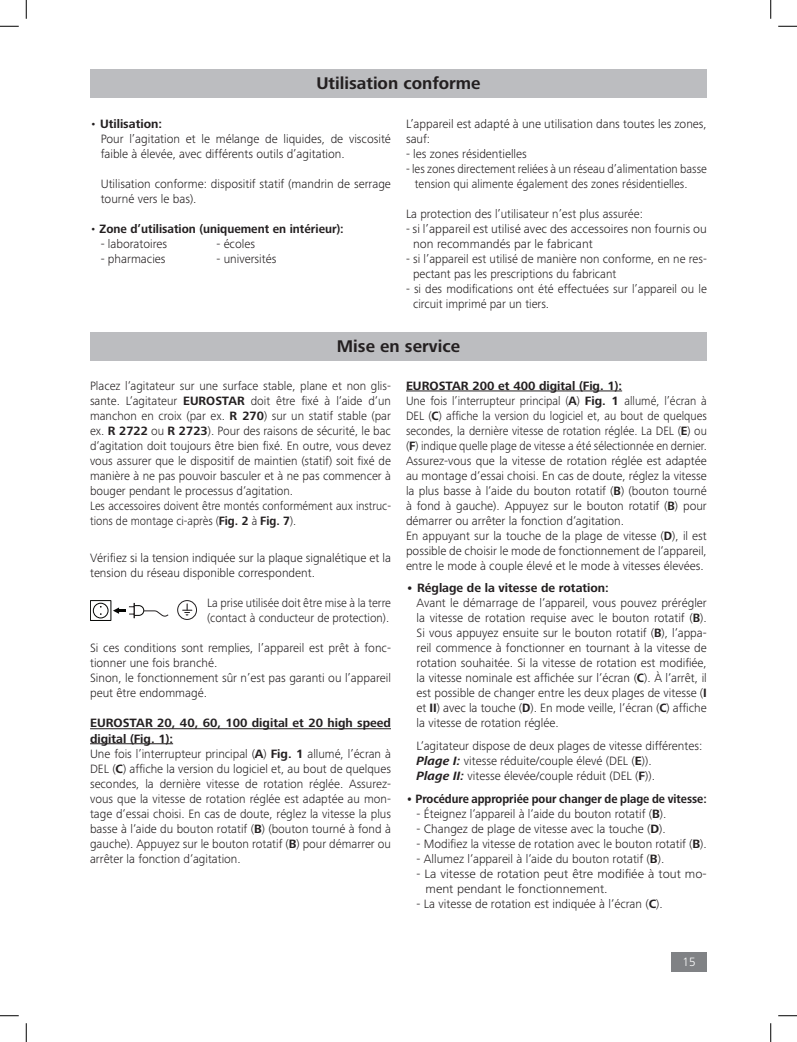
<style>
.page{position:relative;width:797px;height:1042px;background:#fff}
.page>*{position:absolute;margin:0;border:0;box-sizing:border-box;transform-origin:0 0}
.t1{font:700 17.5px "Frutiger Next IKA";color:#231f20}
.t2{font:300 12.5px/15px "Frutiger Next IKA";color:#231f20}
.t3{font:300 12.5px/15px "Frutiger Next IKA";color:#231f20;scale:.95 1}
.t4{font:300 12.5px/15px "Frutiger Next IKA";color:#231f20;scale:.96 1}
.t5{font:700 12.5px "Frutiger Next IKA";color:#231f20;scale:.92 1}
.t6{font:700 12.5px "Frutiger Next IKA";color:#231f20;scale:.96 1}
.t7{font:700 12.5px "Frutiger Next IKA";color:#231f20}
.t8{font:300 12.5px "Frutiger Next IKA";color:#fff}
.s1{font-weight:700}
.s2{font-weight:300}
.s3{font-weight:700;font-style:italic}
</style>
<div class="page">
<div style="left:671px;top:951px;width:36px;height:20px;background:#808285"></div>
<div style="left:90px;top:69px;width:617px;height:28px;background:#bcbdc0"></div>
<div style="left:90px;top:332px;width:617px;height:28px;background:#bcbdc0"></div>
<hr style="left:90px;top:728px;width:301px;height:1px;background:#231f20">
<hr style="left:90px;top:743px;width:83px;height:1px;background:#231f20">
<hr style="left:406px;top:390px;width:216px;height:1px;background:#231f20">
<div style="left:177px;top:600px;width:20px;height:19px;border:1px solid #231f20;border-radius:50%"></div>
<svg style="left:182px;top:603px;width:10px;height:12px"></svg>
<svg style="left:90px;top:600px;width:79px;height:20px"></svg>
<svg style="left:0;top:25px;width:19px;height:2px"></svg>
<svg style="left:778px;top:25px;width:19px;height:2px"></svg>
<svg style="left:0;top:1015px;width:19px;height:1px"></svg>
<svg style="left:778px;top:1015px;width:19px;height:1px"></svg>
<svg style="left:25px;top:0;width:2px;height:19px"></svg>
<svg style="left:25px;top:1023px;width:2px;height:18px"></svg>
<svg style="left:770px;top:0;width:1px;height:19px"></svg>
<svg style="left:770px;top:1023px;width:1px;height:18px"></svg>
<h1 class="t1" style="left:316px;top:73px;width:166px">Utilisation conforme</h1>
<p class="t2" style="left:406px;top:116px;width:302px">L’appareil est adapté à une utilisation dans toutes les zones, sauf:</p>
<p class="t2" style="left:406px;top:146px;width:122px">- les zones résidentielles</p>
<p class="t4" style="left:415px;top:161px;width:306px;text-indent:-9px">- les zones directement reliées à un réseau d’alimentation basse tension qui alimente également des zones résidentielles.</p>
<p class="t2" style="left:406px;top:206px;width:238px">La protection des l’utilisateur n’est plus assurée:</p>
<p class="t2" style="left:413px;top:221px;width:295px;text-indent:-7px">- si l’appareil est utilisé avec des accessoires non fournis ou non recommandés par le fabricant</p>
<p class="t2" style="left:413px;top:251px;width:295px;text-indent:-7px">- si l’appareil est utilisé de manière non conforme, en ne res&shy;pectant pas les prescriptions du fabricant</p>
<p class="t2" style="left:413px;top:281px;width:295px;text-indent:-7px">- si des modifications ont été effectuées sur l’appareil ou le circuit imprimé par un tiers.</p>
<p class="t2" style="left:101px;top:116px;width:292px;text-indent:-11px">• <span class="s1">Utilisation:<br></span>Pour l’agitation et le mélange de liquides, de viscosité faible à élevée, avec différents outils d’agitation.</p>
<p class="t2" style="left:101px;top:176px;width:292px">Utilisation conforme: dispositif statif (mandrin de serrage tourné vers le bas).</p>
<p class="t6" style="left:90px;top:222px;width:266px"><span class="s2">•</span> Zone d’utilisation (uniquement en intérieur):</p>
<p class="t2" style="left:101px;top:236px;width:68px">- laboratoires</p>
<p class="t2" style="left:216px;top:236px;width:40px">- écoles</p>
<p class="t2" style="left:101px;top:251px;width:66px">- pharmacies</p>
<p class="t2" style="left:216px;top:251px;width:61px">- universités</p>
<h1 class="t1" style="left:337px;top:336px;width:125px">Mise en service</h1>
<p class="t2" style="left:90px;top:378px;width:302px">Placez l‘agitateur sur une surface stable, plane et non glis&shy;sante. L‘agitateur <span class="s1">EUROSTAR</span> doit être fixé à l‘aide d‘un manchon en croix (par ex. <span class="s1">R 270</span>) sur un statif stable (par ex. <span class="s1">R 2722</span> ou <span class="s1">R 2723</span>). Pour des raisons de sécurité, le bac d‘agitation doit toujours être bien fixé. En outre, vous devez vous assurer que le dispositif de maintien (statif) soit fixé de manière à ne pas pouvoir basculer et à ne pas commencer à bouger pendant le processus d‘agitation.<br>Les accessoires doivent être montés conformément aux instruc&shy;tions de montage ci-après (<span class="s1">Fig. 2</span> à <span class="s1">Fig. 7</span>).</p>
<p class="t2" style="left:90px;top:550px;width:302px">Vérifiez si la tension indiquée sur la plaque signalétique et la tension du réseau disponible correspondent.</p>
<p class="t4" style="left:207px;top:595px;width:193px">La prise utilisée doit être mise à la terre (contact à conducteur de protection).</p>
<p class="t2" style="left:90px;top:640px;width:302px">Si ces conditions sont remplies, l’appareil est prêt à fonc&shy;tionner une fois branché.<br>Sinon, le fonctionnement sûr n’est pas garanti ou l’appareil peut être endommagé.</p>
<p class="t2" style="left:90px;top:715px;width:302px"><span class="s1">EUROSTAR 20, 40, 60, 100 digital et 20 high speed digital (Fig. 1):<br></span>Une fois l’interrupteur principal (<span class="s1">A</span>) <span class="s1">Fig. 1</span> allumé, l’écran à DEL (<span class="s1">C</span>) affiche la version du logiciel et, au bout de quelques secondes, la dernière vitesse de rotation réglée. Assurez&shy;vous que la vitesse de rotation réglée est adaptée au mon&shy;tage d‘essai choisi. En cas de doute, réglez la vitesse la plus basse à l‘aide du bouton rotatif (<span class="s1">B</span>) (bouton tourné à fond à gauche). Appuyez sur le bouton rotatif (<span class="s1">B</span>) pour démarrer ou arrêter la fonction d‘agitation.</p>
<p class="t3" style="left:406px;top:378px;width:318px"><span class="s1">EUROSTAR 200 et 400 digital (Fig. 1):<br></span>Une fois l’interrupteur principal (<span class="s1">A</span>) <span class="s1">Fig. 1</span> allumé, l’écran à DEL (<span class="s1">C</span>) affiche la version du logiciel et, au bout de quelques secondes, la dernière vitesse de rotation réglée. La DEL (<span class="s1">E</span>) ou (<span class="s1">F</span>) indique quelle plage de vitesse a été sélectionnée en dernier.<br>Assurez-vous que la vitesse de rotation réglée est adaptée au montage d‘essai choisi. En cas de doute, réglez la vitesse la plus basse à l‘aide du bouton rotatif (<span class="s1">B</span>) (bouton tourné à fond à gauche). Appuyez sur le bouton rotatif (<span class="s1">B</span>) pour démarrer ou arrêter la fonction d‘agitation.<br>En appuyant sur la touche de la plage de vitesse (<span class="s1">D</span>), il est possible de choisir le mode de fonctionnement de l‘appareil, entre le mode à couple élevé et le mode à vitesses élevées.</p>
<p class="t7" style="left:406px;top:581px;width:204px">• Réglage de la vitesse de rotation:</p>
<p class="t2" style="left:416px;top:595px;width:292px;text-align:justify">Avant le démarrage de l‘appareil, vous pouvez prérégler la vitesse de rotation requise avec le bouton rotatif (<span class="s1">B</span>).<br>Si vous appuyez ensuite sur le bouton rotatif (<span class="s1">B</span>), l‘appa&shy;reil commence à fonctionner en tournant à la vitesse de rotation souhaitée. Si la vitesse de rotation est modifiée, la vitesse nominale est affichée sur l‘écran (<span class="s1">C</span>). À l‘arrêt, il est possible de changer entre les deux plages de vitesse (<span class="s1">I </span>et <span class="s1">II</span>) avec la touche (<span class="s1">D</span>). En mode veille, l‘écran (<span class="s1">C</span>) affiche la vitesse de rotation réglée.</p>
<p class="t2" style="left:416px;top:738px;width:287px">L‘agitateur dispose de deux plages de vitesse différentes:<br><span class="s3">Plage I:</span> vitesse réduite/couple élevé (DEL (<span class="s1">E</span>)).<br><span class="s3">Plage II:</span> vitesse élevée/couple réduit (DEL (<span class="s1">F</span>)).</p>
<p class="t5" style="left:406px;top:791px;width:328px">• Procédure appropriée pour changer de plage de vitesse:</p>
<p class="t2" style="left:416px;top:805px;width:251px">- Éteignez l‘appareil à l‘aide du bouton rotatif (<span class="s1">B</span>).</p>
<p class="t2" style="left:416px;top:820px;width:251px">- Changez de plage de vitesse avec la touche (<span class="s1">D</span>).</p>
<p class="t2" style="left:416px;top:835px;width:292px">- Modifiez la vitesse de rotation avec le bouton rotatif (<span class="s1">B</span>).</p>
<p class="t2" style="left:416px;top:850px;width:249px">- Allumez l‘appareil à l‘aide du bouton rotatif (<span class="s1">B</span>).</p>
<p class="t2" style="left:425px;top:865px;width:283px;text-indent:-9px">- La vitesse de rotation peut être modifiée à tout mo&shy;ment pendant le fonctionnement.</p>
<p class="t2" style="left:416px;top:895px;width:248px">- La vitesse de rotation est indiquée à l‘écran (<span class="s1">C</span>).</p>
<p class="t8" style="left:682px;top:954px;width:15px">15</p>
</div>
